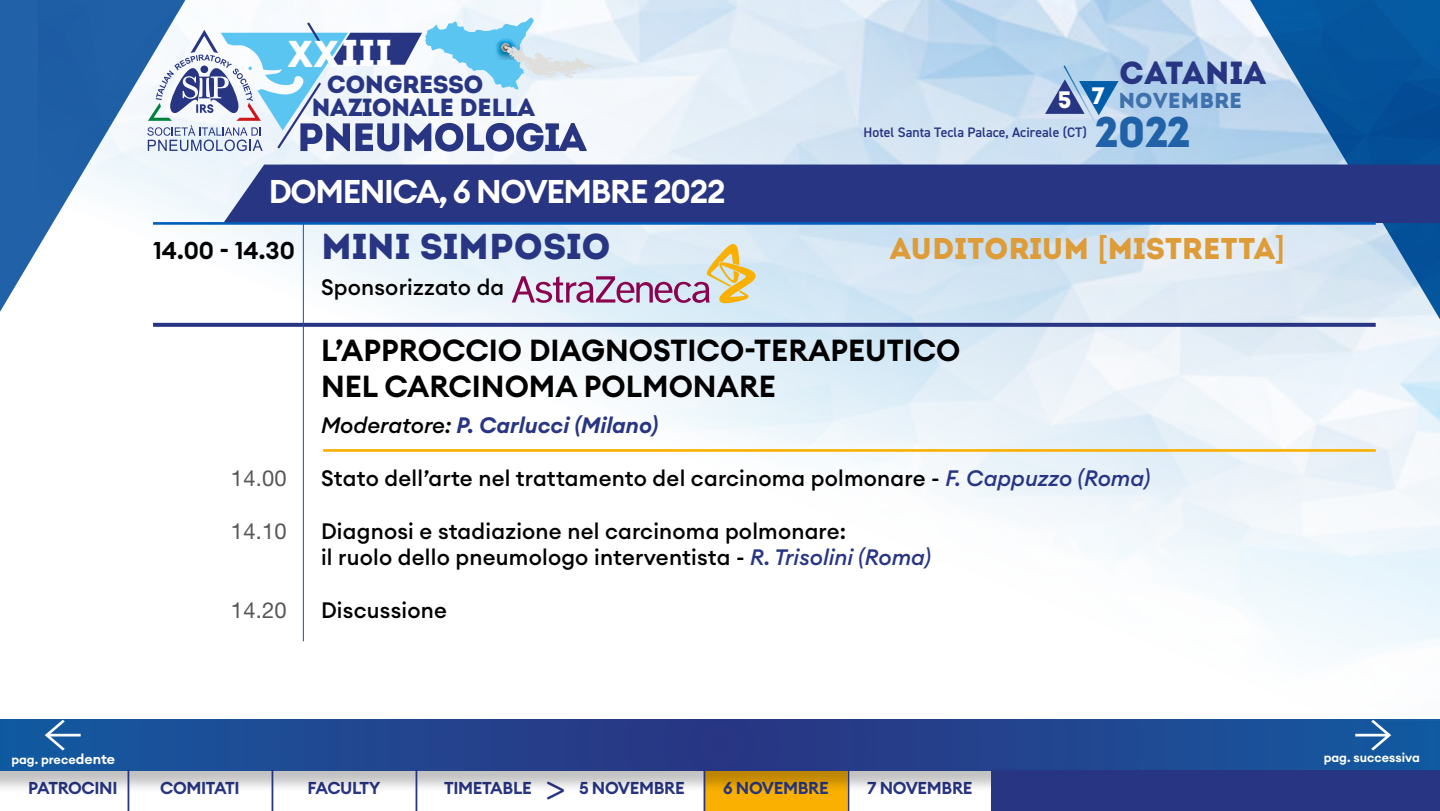
<style>
.page{position:relative;width:1440px;height:811px;background:#fff}
.page>*{position:absolute;margin:0;border:0;box-sizing:border-box;transform-origin:0 0}
.t1{font:42.8px "Intro";color:#2061a7}
.t2{font:37.4px "Intro";letter-spacing:.04em;color:#fff}
.t3{font:36px "Intro";color:#283583}
.t4{font:35.4px "Gotham Rounded";color:#283583}
.t5{font:600 32.4px "Euclid Circular A";letter-spacing:-.04em;color:#fff}
.t6{font:32px "Intro";color:#283583}
.t7{font:600 30px/36px "Euclid Circular A";color:#000}
.t8{font:30px "Intro";color:#de9c38}
.t9{font:24.8px/23.4px "Intro";letter-spacing:-.03em;color:#283583}
.t10{font:500 22px/26.4px "Euclid Circular A";letter-spacing:.01em;color:#000}
.t11{font:italic 600 22px "Euclid Circular A";color:#283583}
.t12{font:22px "Helvetica Neue LT Std";letter-spacing:.01em;color:#575756}
.t13{font:21.6px "Intro";color:#3f72ac}
.t14{font:600 17px "Euclid Circular A";letter-spacing:-.02em;color:#283583}
.t15{font:600 13.8px "DIN2014";color:#283583}
.t16{font:600 12.6px "Euclid Circular A";color:#fff}
.s1{font-size:23.8px;color:#fff}
.s2{font-family:"Euclid Circular A";font-weight:600;font-size:24px;color:#000}
.s3{font-family:"Euclid Circular A";font-weight:600}
.s4{font-weight:500;color:#000}
.s5{font-style:italic;color:#283583}
.s6{font-size:14px}
</style>
<div class="page">
<div style="left:704px;top:768px;width:145px;height:42px;background:#f9b000"></div>
<div style="left:0;top:722px;width:1440px;height:70px;background:#000;opacity:.24"></div>
<svg style="left:0;top:719px;width:1440px;height:51px;background:#1f4690"></svg>
<svg style="left:1355px;top:720px;width:36px;height:30px"></svg>
<svg style="left:45px;top:720px;width:36px;height:30px"></svg>
<hr style="left:128px;top:769px;width:1px;height:41px;background:#283583">
<hr style="left:272px;top:769px;width:1px;height:41px;background:#283583">
<hr style="left:416px;top:769px;width:1px;height:41px;background:#283583">
<hr style="left:704px;top:769px;width:1px;height:41px;background:#283583">
<hr style="left:848px;top:769px;width:1px;height:41px;background:#283583">
<hr style="left:992px;top:769px;width:1px;height:41px;background:#283583">
<hr style="left:1136px;top:769px;width:1px;height:41px;background:#283583">
<hr style="left:1280px;top:769px;width:1px;height:41px;background:#283583">
<img style="left:38px;top:0;width:1402px;height:720px">
<svg style="left:1185px;top:0;width:255px;height:561px"></svg>
<svg style="left:227px;top:17px;width:369px;height:139px"></svg>
<svg style="left:1045px;top:64px;width:74px;height:63px;background:#8daed4"></svg>
<svg style="left:0;top:0;width:227px;height:429px"></svg>
<div style="left:223px;top:164px;width:1217px;height:59px;background:#283583"></div>
<div style="left:992px;top:770px;width:448px;height:40px;background:#283583"></div>
<hr style="left:153px;top:222px;width:1223px;height:2px;background:#005cb9">
<svg style="left:153px;top:322px;width:1223px;height:4px;background:#4e5b9b"></svg>
<hr style="left:323px;top:449px;width:1053px;height:2px;background:#f9b000">
<svg style="left:512px;top:244px;width:244px;height:59px;background:#d4cbd0"></svg>
<hr style="left:303px;top:223px;width:1px;height:418px;background:#005da9">
<h2 class="t2" style="left:288px;top:30px;width:105px">XXIII</h2>
<p class="t9" style="left:312px;top:72px;width:225px;text-indent:15px">CONGRESSO<br>NAZIONALE DELLA</p>
<h3 class="t6" style="left:1119px;top:53px;width:148px">CATANIA</h3>
<p class="t13" style="left:1058px;top:87px;width:186px"><span class="s1">5 </span><sup>7</sup> NOVEMBRE</p>
<h1 class="t1" style="left:1095px;top:106px;width:97px">2022</h1>
<p class="t15" style="left:864px;top:123px;width:225px">Hotel Santa Tecla Palace, Acireale (CT)</p>
<h3 class="t5" style="left:269px;top:171px;width:458px">DOMENICA, 6 NOVEMBRE 2022</h3>
<h3 class="t3" style="left:153px;top:224px;width:459px"><span class="s2">14.00 - 14.30</span> MINI SIMPOSIO</h3>
<h3 class="t8" style="left:890px;top:230px;width:397px">AUDITORIUM <span class="s3">[</span>MISTRETTA<span class="s3">]</span></h3>
<p class="t10" style="left:321px;top:273px;width:185px">Sponsorizzato da</p>
<h3 class="t7" style="left:321px;top:332px;width:641px">L’APPROCCIO DIAGNOSTICO-TERAPEUTICO<br>NEL CARCINOMA POLMONARE</h3>
<p class="t11" style="left:321px;top:411px;width:339px"><span class="s4">Moderatore:</span> P. Carlucci (Milano)</p>
<p class="t12" style="left:231px;top:464px;width:57px">14.00</p>
<p class="t10" style="left:321px;top:464px;width:831px">Stato dell’arte nel trattamento del carcinoma polmonare - <span class="s5">F. Cappuzzo (Roma)</span></p>
<p class="t12" style="left:231px;top:517px;width:57px">14.10</p>
<p class="t10" style="left:321px;top:517px;width:611px">Diagnosi e stadiazione nel carcinoma polmonare:<br>il ruolo dello pneumologo interventista - <span class="s5">R. Trisolini (Roma)</span></p>
<p class="t12" style="left:231px;top:596px;width:57px">14.20</p>
<p class="t10" style="left:321px;top:596px;width:127px">Discussione</p>
<p class="t16" style="left:11px;top:750px;width:105px">pag. prece<span class="s6">dente</span></p>
<p class="t16" style="left:1324px;top:749px;width:98px">pag. successiva</p>
<h3 class="t4" style="left:544px;top:765px;width:24px">&gt;</h3>
<p class="t14" style="left:28px;top:777px;width:91px">PATROCINI</p>
<p class="t14" style="left:160px;top:777px;width:81px">COMITATI</p>
<p class="t14" style="left:308px;top:777px;width:74px">FACULTY</p>
<p class="t14" style="left:444px;top:777px;width:89px">TIMETABLE</p>
<p class="t14" style="left:579px;top:777px;width:107px">5 NOVEMBRE</p>
<p class="t14" style="left:723px;top:777px;width:107px">6 NOVEMBRE</p>
<p class="t14" style="left:867px;top:777px;width:107px">7 NOVEMBRE</p>
</div>
